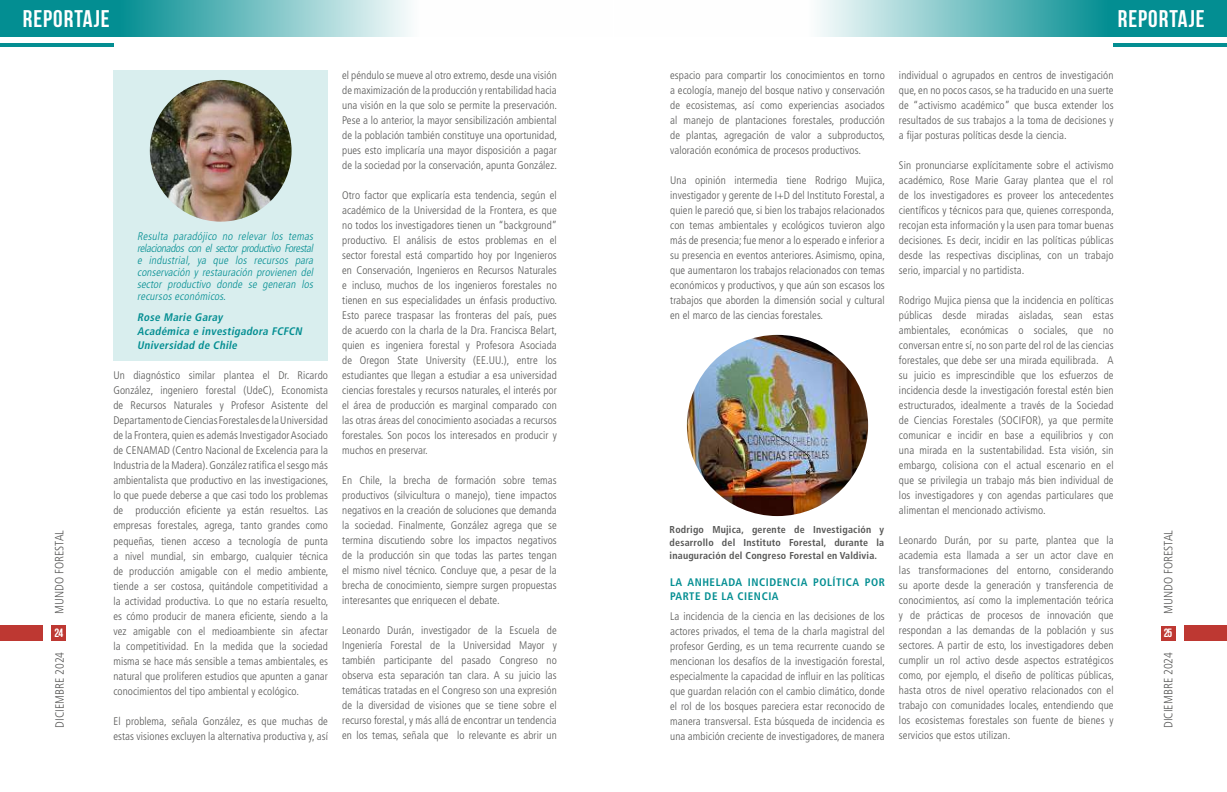
<style>
.page{position:relative;width:1227px;height:792px;background:#fff}
.page>*{position:absolute;margin:0;border:0;box-sizing:border-box;transform-origin:0 0}
.t1{font:700 24px "Bebas Neue";letter-spacing:.04em;color:#fff}
.t2{font:300 condensed 12px "Frutiger LT Std";color:#575756}
.t3{font:700 12px "Bebas Neue";color:#fff}
.t4{font:300 condensed 11px/15px "Frutiger LT Std";letter-spacing:.01em;color:#575756;text-align:justify}
.t5{font:italic 300 condensed 11px/12px "Frutiger LT Std";color:#038e92;text-align:justify}
.t6{font:italic 700 condensed 11px/14px "Frutiger LT Std";color:#038e92}
.t7{font:700 condensed 11px/14px "Frutiger LT Std";letter-spacing:.05em;color:#038e92}
.t8{font:700 condensed 10px/13px "Frutiger LT Std";letter-spacing:.02em;color:#575756;text-align:justify}
</style>
<div class="page">
<div style="left:0;top:626px;width:43px;height:15px;background:#be3832"></div>
<div style="left:52px;top:626px;width:14px;height:15px;background:#be3832"></div>
<div style="left:1184px;top:625px;width:43px;height:15px;background:#be3832"></div>
<div style="left:1161px;top:626px;width:14px;height:14px;background:#be3832"></div>
<div style="left:113px;top:71px;width:215px;height:290px;background:#d9eeee"></div>
<img style="left:150px;top:80px;width:142px;height:142px;border-radius:71px">
<img style="left:687px;top:335px;width:181px;height:181px;border-radius:91px">
<hr style="left:1113px;top:43px;width:114px;height:4px;background:#038e92">
<svg style="left:819px;top:0;width:408px;height:37px;background:#59b4b7"></svg>
<hr style="left:0;top:43px;width:114px;height:4px;background:#038e92">
<svg style="left:0;top:0;width:409px;height:37px;background:#58b4b6"></svg>
<h1 class="t1" style="left:23px;top:6px;width:88px">REPORTAJE</h1>
<h1 class="t1" style="left:1118px;top:6px;width:88px">REPORTAJE</h1>
<p class="t2" style="left:52px;top:614px;width:85px;rotate:-90deg">MUNDO FORESTAL</p>
<p class="t2" style="left:53px;top:728px;width:77px;rotate:-90deg">DICIEMBRE 2024</p>
<p class="t3" style="left:54px;top:626px;width:10px">24</p>
<p class="t5" style="left:137px;top:231px;width:180px">Resulta paradójico no relevar los temas relacionados con el sector productivo Forestal e industrial, ya que los recursos para conservación y restauración provienen del sector productivo donde se generan los recursos económicos.</p>
<p class="t6" style="left:137px;top:311px;width:169px">Rose Marie Garay<br>Académica e investigadora FCFCN<br>Universidad de Chile</p>
<p class="t4" style="left:113px;top:368px;width:217px">Un diagnóstico similar plantea el Dr. Ricardo González, ingeniero forestal (UdeC), Economista de Recursos Naturales y Profesor Asistente del Departamento de Ciencias Forestales de la Universidad de la Frontera, quien es además Investigador Asociado de CENAMAD (Centro Nacional de Excelencia para la Industria de la Madera). González ratifica el sesgo más ambientalista que productivo en las investigaciones, lo que puede deberse a que casi todo los problemas de producción eficiente ya están resueltos. Las empresas forestales, agrega, tanto grandes como pequeñas, tienen acceso a tecnología de punta a nivel mundial, sin embargo, cualquier técnica de producción amigable con el medio ambiente, tiende a ser costosa, quitándole competitividad a la actividad productiva. Lo que no estaría resuelto, es cómo producir de manera eficiente, siendo a la vez amigable con el medioambiente sin afectar la competitividad. En la medida que la sociedad misma se hace más sensible a temas ambientales, es natural que proliferen estudios que apunten a ganar conocimientos del tipo ambiental y ecológico.</p>
<p class="t4" style="left:113px;top:713px;width:216px">El problema, señala González, es que muchas de estas visiones excluyen la alternativa productiva y, así</p>
<p class="t4" style="left:342px;top:68px;width:217px">el péndulo se mueve al otro extremo, desde una visión de maximización de la producción y rentabilidad hacia una visión en la que solo se permite la preservación.<br>Pese a lo anterior, la mayor sensibilización ambiental de la población también constituye una oportunidad, pues esto implicaría una mayor disposición a pagar de la sociedad por la conservación, apunta González.</p>
<p class="t4" style="left:342px;top:188px;width:217px">Otro factor que explicaría esta tendencia, según el académico de la Universidad de la Frontera, es que no todos los investigadores tienen un “background” productivo. El análisis de estos problemas en el sector forestal está compartido hoy por Ingenieros en Conservación, Ingenieros en Recursos Naturales e incluso, muchos de los ingenieros forestales no tienen en sus especialidades un énfasis productivo.<br>Esto parece traspasar las fronteras del país, pues de acuerdo con la charla de la Dra. Francisca Belart, quien es ingeniera forestal y Profesora Asociada de Oregon State University (EE.UU.), entre los estudiantes que llegan a estudiar a esa universidad ciencias forestales y recursos naturales, el interés por el área de producción es marginal comparado con las otras áreas del conocimiento asociadas a recursos forestales. Son pocos los interesados en producir y muchos en preservar.</p>
<p class="t4" style="left:342px;top:473px;width:216px">En Chile, la brecha de formación sobre temas productivos (silvicultura o manejo), tiene impactos negativos en la creación de soluciones que demanda la sociedad. Finalmente, González agrega que se termina discutiendo sobre los impactos negativos de la producción sin que todas las partes tengan el mismo nivel técnico. Concluye que, a pesar de la brecha de conocimiento, siempre surgen propuestas interesantes que enriquecen el debate.</p>
<p class="t4" style="left:342px;top:623px;width:216px">Leonardo Durán, investigador de la Escuela de Ingeniería Forestal de la Universidad Mayor y también participante del pasado Congreso no observa esta separación tan clara. A su juicio las temáticas tratadas en el Congreso son una expresión de la diversidad de visiones que se tiene sobre el recurso forestal, y más allá de encontrar un tendencia en los temas, señala que lo relevante es abrir un</p>
<p class="t4" style="left:670px;top:68px;width:216px">espacio para compartir los conocimientos en torno a ecología, manejo del bosque nativo y conservación de ecosistemas, así como experiencias asociados al manejo de plantaciones forestales, producción de plantas, agregación de valor a subproductos, valoración económica de procesos productivos.</p>
<p class="t4" style="left:670px;top:173px;width:216px">Una opinión intermedia tiene Rodrigo Mujica, investigador y gerente de I+D del Instituto Forestal, a quien le pareció que, si bien los trabajos relacionados con temas ambientales y ecológicos tuvieron algo más de presencia; fue menor a lo esperado e inferior a su presencia en eventos anteriores. Asimismo, opina, que aumentaron los trabajos relacionados con temas económicos y productivos, y que aún son escasos los trabajos que aborden la dimensión social y cultural en el marco de las ciencias forestales.</p>
<p class="t8" style="left:670px;top:523px;width:216px">Rodrigo Mujica, gerente de Investigación y desarrollo del Instituto Forestal, durante la inauguración del Congreso Forestal en Valdivia.</p>
<p class="t7" style="left:670px;top:575px;width:216px">LA ANHELADA INCIDENCIA POLÍTICA POR<br>PARTE DE LA CIENCIA</p>
<p class="t4" style="left:670px;top:609px;width:216px">La incidencia de la ciencia en las decisiones de los actores privados, el tema de la charla magistral del profesor Gerding, es un tema recurrente cuando se mencionan los desafíos de la investigación forestal, especialmente la capacidad de influir en las políticas que guardan relación con el cambio climático, donde el rol de los bosques pareciera estar reconocido de manera transversal. Esta búsqueda de incidencia es una ambición creciente de investigadores, de manera</p>
<p class="t4" style="left:899px;top:68px;width:216px">individual o agrupados en centros de investigación que, en no pocos casos, se ha traducido en una suerte de “activismo académico” que busca extender los resultados de sus trabajos a la toma de decisiones y a fijar posturas políticas desde la ciencia.</p>
<p class="t4" style="left:899px;top:158px;width:216px">Sin pronunciarse explícitamente sobre el activismo académico, Rose Marie Garay plantea que el rol de los investigadores es proveer los antecedentes científicos y técnicos para que, quienes corresponda, recojan esta información y la usen para tomar buenas decisiones. Es decir, incidir en las políticas públicas desde las respectivas disciplinas, con un trabajo serio, imparcial y no partidista.</p>
<p class="t4" style="left:899px;top:293px;width:216px">Rodrigo Mujica piensa que la incidencia en políticas públicas desde miradas aisladas, sean estas ambientales, económicas o sociales, que no conversan entre sí, no son parte del rol de las ciencias forestales, que debe ser una mirada equilibrada. A su juicio es imprescindible que los esfuerzos de incidencia desde la investigación forestal estén bien estructurados, idealmente a través de la Sociedad de Ciencias Forestales (SOCIFOR), ya que permite comunicar e incidir en base a equilibrios y con una mirada en la sustentabilidad. Esta visión, sin embargo, colisiona con el actual escenario en el que se privilegia un trabajo más bien individual de los investigadores y con agendas particulares que alimentan el mencionado activismo.</p>
<p class="t4" style="left:899px;top:533px;width:216px">Leonardo Durán, por su parte, plantea que la academia esta llamada a ser un actor clave en las transformaciones del entorno, considerando su aporte desde la generación y transferencia de conocimientos, así como la implementación teórica y de prácticas de procesos de innovación que respondan a las demandas de la población y sus sectores. A partir de esto, los investigadores deben cumplir un rol activo desde aspectos estratégicos como, por ejemplo, el diseño de políticas públicas, hasta otros de nivel operativo relacionados con el trabajo con comunidades locales, entendiendo que los ecosistemas forestales son fuente de bienes y servicios que estos utilizan.</p>
<p class="t2" style="left:1161px;top:614px;width:85px;rotate:-90deg">MUNDO FORESTAL</p>
<p class="t2" style="left:1161px;top:728px;width:77px;rotate:-90deg">DICIEMBRE 2024</p>
<p class="t3" style="left:1164px;top:626px;width:10px">25</p>
</div>
